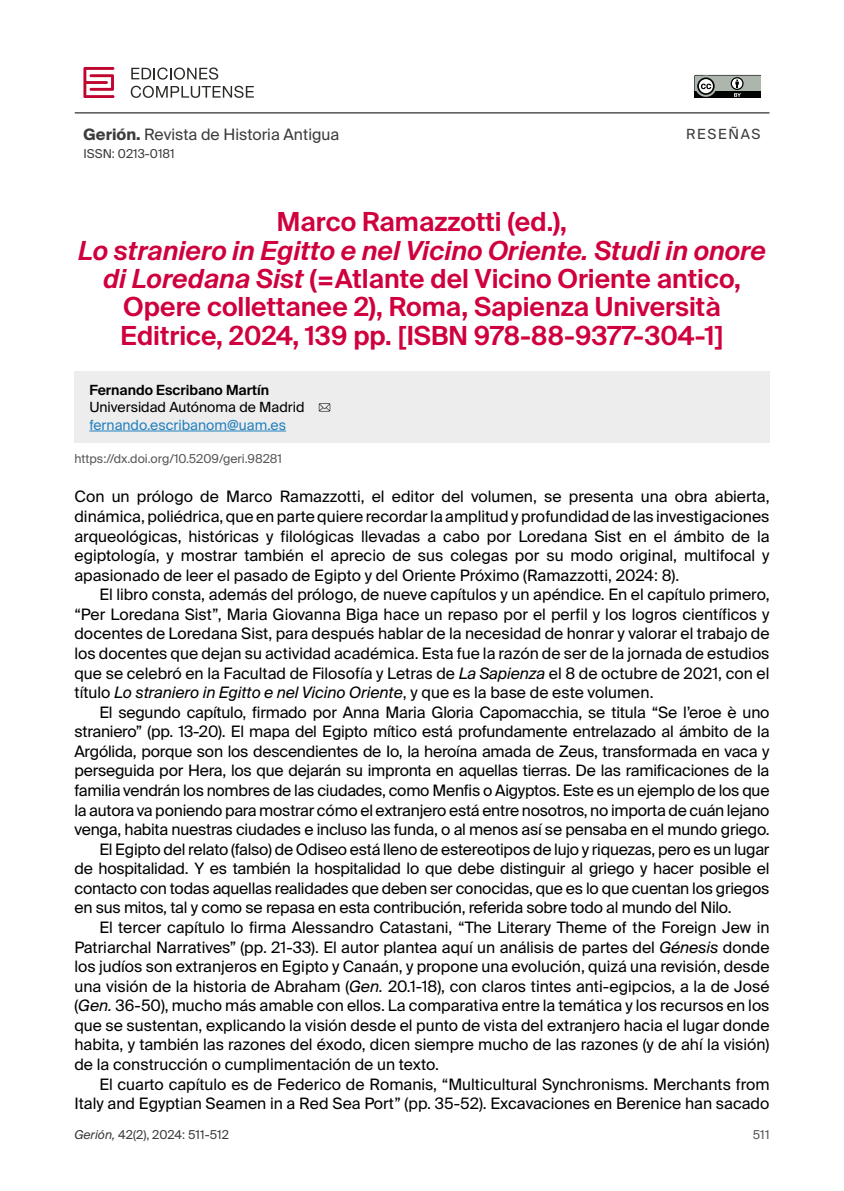
<style>
.page{position:relative;width:844px;height:1191px;background:#fff}
.page>*{position:absolute;margin:0;border:0;box-sizing:border-box;transform-origin:0 0}
.Título_original_ES{font:600 26.25px/28.3px "Suisse Intl";color:#cf003d;text-align:center}
.Texto_General{font:15.75px/19.6px "Suisse Intl";color:#000;text-align:justify}
.Texto_General_1º{font:15.75px/19.6px "Suisse Intl";color:#000;text-align:justify}
.t1{font:15.75px "Suisse Intl";color:#3c3c3b}
.Cargo{font:14px "Suisse Intl";color:#000}
.Cargo-2{font:14px "Suisse Intl";color:#2481bf}
.Autor{font:600 14px "Suisse Intl";color:#000}
.t2{font:14px "Suisse Intl";letter-spacing:.12em;color:#3c3c3b}
.t3{font:12.25px "Suisse Intl";color:#3c3c3b}
.Fechas{font:12.25px "Suisse Intl";color:#575756}
.t4{font:12.25px "Suisse Intl";color:#555454}
.s1{font-weight:700}
.s2{font-style:italic}
</style>
<div class="page">
<hr style="left:75px;top:112px;width:694px;height:1px;background:#000">
<svg style="left:694px;top:75px;width:66px;height:23px;background:#757975"></svg>
<svg style="left:83px;top:67px;width:31px;height:31px"></svg>
<svg style="left:131px;top:67px;width:87px;height:13px"></svg>
<svg style="left:131px;top:86px;width:123px;height:12px"></svg>
<div style="left:74px;top:372px;width:695px;height:71px;background:#ededed"></div>
<hr style="left:89px;top:430px;width:197px;height:1px;background:#2481bf">
<svg style="left:319px;top:403px;width:11px;height:8px"></svg>
<p class="t1" style="left:83px;top:125px;width:257px"><span class="s1">Gerión.</span> Revista de Historia Antigua</p>
<p class="t3" style="left:83px;top:146px;width:93px">ISSN: 0213-0181</p>
<p class="t2" style="left:686px;top:126px;width:76px">RESEÑAS</p>
<p class="Título_original_ES" style="left:78px;top:208px;width:689px">Marco Ramazzotti (ed.),<br><span class="s2">Lo straniero in Egitto e nel Vicino Oriente. Studi in onore di Loredana Sist</span> (=Atlante del Vicino Oriente antico, Opere collettanee 2), Roma, Sapienza Università Editrice, 2024, 139 pp. [ISBN 978-88-9377-304-1]</p>
<p class="Autor" style="left:89px;top:382px;width:181px">Fernando Escribano Martín</p>
<p class="Cargo" style="left:89px;top:398px;width:217px">Universidad Autónoma de Madrid</p>
<p class="Cargo-2" style="left:89px;top:417px;width:198px">fernando.escribanom@uam.es</p>
<p class="Fechas" style="left:74px;top:451px;width:209px">https://dx.doi.org/10.5209/geri.98281</p>
<p class="Texto_General_1º" style="left:74px;top:487px;width:696px">Con un prólogo de Marco Ramazzotti, el editor del volumen, se presenta una obra abierta, dinámica, poliédrica, que en parte quiere recordar la amplitud y profundidad de las investigaciones arqueológicas, históricas y filológicas llevadas a cabo por Loredana Sist en el ámbito de la egiptología, y mostrar también el aprecio de sus colegas por su modo original, multifocal y apasionado de leer el pasado de Egipto y del Oriente Próximo (Ramazzotti, 2024: 8).</p>
<p class="Texto_General" style="left:74px;top:585px;width:696px;text-indent:25px">El libro consta, además del prólogo, de nueve capítulos y un apéndice. En el capítulo primero, “Per Loredana Sist”, Maria Giovanna Biga hace un repaso por el perfil y los logros científicos y docentes de Loredana Sist, para después hablar de la necesidad de honrar y valorar el trabajo de los docentes que dejan su actividad académica. Esta fue la razón de ser de la jornada de estudios que se celebró en la Facultad de Filosofía y Letras de <span class="s2">La Sapienza</span> el 8 de octubre de 2021, con el título <span class="s2">Lo straniero in Egitto e nel Vicino Oriente</span>, y que es la base de este volumen.</p>
<p class="Texto_General" style="left:74px;top:702px;width:696px;text-indent:25px">El segundo capítulo, firmado por Anna Maria Gloria Capomacchia, se titula “Se l’eroe è uno straniero” (pp. 13-20). El mapa del Egipto mítico está profundamente entrelazado al ámbito de la Argólida, porque son los descendientes de Io, la heroína amada de Zeus, transformada en vaca y perseguida por Hera, los que dejarán su impronta en aquellas tierras. De las ramificaciones de la familia vendrán los nombres de las ciudades, como Menfis o Aigyptos. Este es un ejemplo de los que la autora va poniendo para mostrar cómo el extranjero está entre nosotros, no importa de cuán lejano venga, habita nuestras ciudades e incluso las funda, o al menos así se pensaba en el mundo griego.</p>
<p class="Texto_General" style="left:74px;top:839px;width:696px;text-indent:25px">El Egipto del relato (falso) de Odiseo está lleno de estereotipos de lujo y riquezas, pero es un lugar de hospitalidad. Y es también la hospitalidad lo que debe distinguir al griego y hacer posible el contacto con todas aquellas realidades que deben ser conocidas, que es lo que cuentan los griegos en sus mitos, tal y como se repasa en esta contribución, referida sobre todo al mundo del Nilo.</p>
<p class="Texto_General" style="left:74px;top:917px;width:696px;text-indent:25px">El tercer capítulo lo firma Alessandro Catastani, “The Literary Theme of the Foreign Jew in Patriarchal Narratives” (pp. 21-33). El autor plantea aquí un análisis de partes del <span class="s2">Génesis</span> donde los judíos son extranjeros en Egipto y Canaán, y propone una evolución, quizá una revisión, desde una visión de la historia de Abraham (<span class="s2">Gen.</span> 20.1-18), con claros tintes anti-egipcios, a la de José (<span class="s2">Gen.</span> 36-50), mucho más amable con ellos. La comparativa entre la temática y los recursos en los que se sustentan, explicando la visión desde el punto de vista del extranjero hacia el lugar donde habita, y también las razones del éxodo, dicen siempre mucho de las razones (y de ahí la visión) de la construcción o cumplimentación de un texto.</p>
<p class="Texto_General" style="left:74px;top:1074px;width:696px;text-align:right">El cuarto capítulo es de Federico de Romanis, “Multicultural Synchronisms. Merchants from<br>Italy and Egyptian Seamen in a Red Sea Port” (pp. 35-52). Excavaciones en Berenice han sacado</p>
<p class="t3" style="left:74px;top:1127px;width:156px"><span class="s2">Gerión,</span> 42(2), 2024: 511-512</p>
<p class="t4" style="left:752px;top:1127px;width:18px">511</p>
</div>
